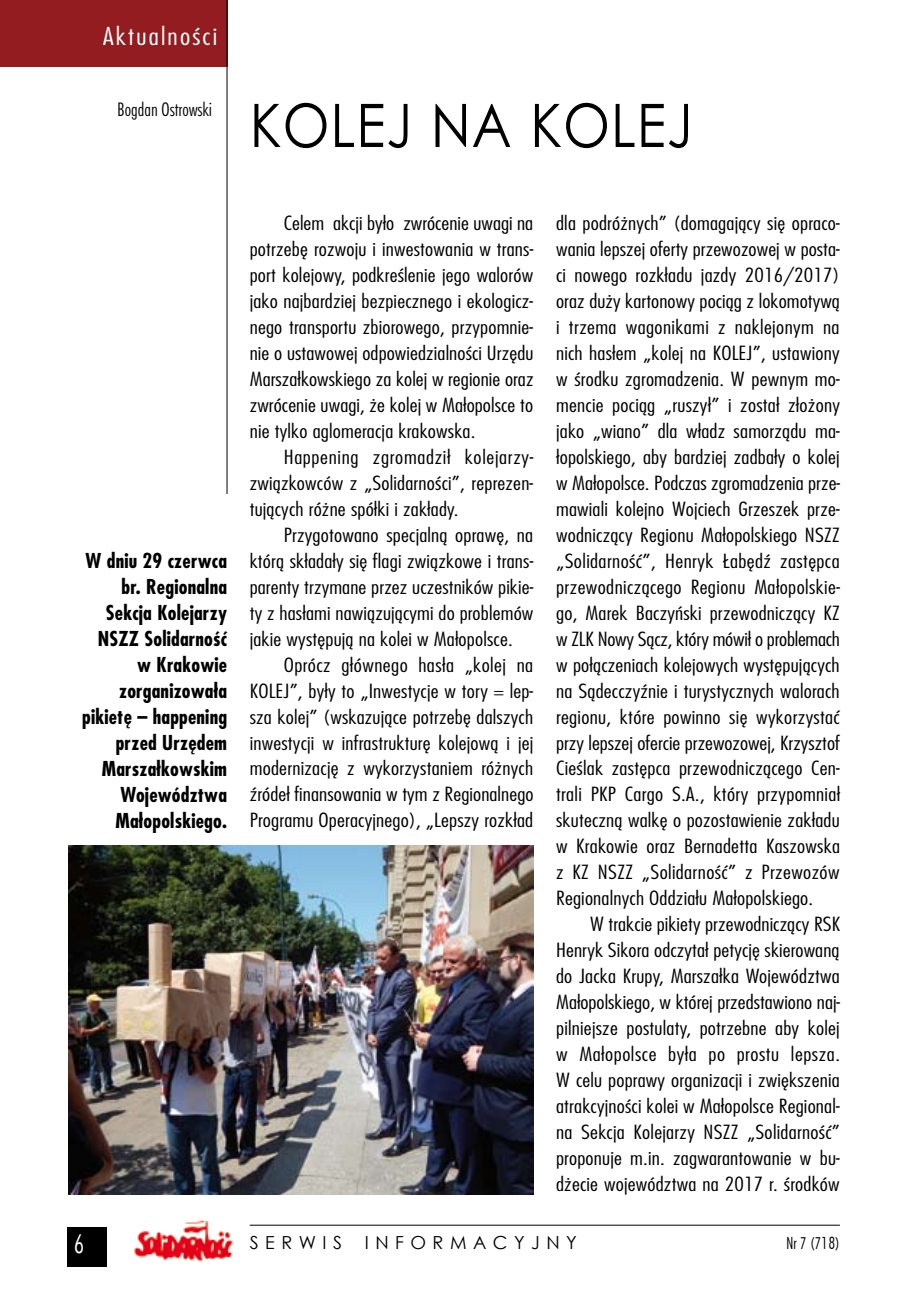
<style>
.page{position:relative;width:908px;height:1304px;background:#fff}
.page>*{position:absolute;margin:0;border:0;box-sizing:border-box;transform-origin:0 0}
.t1{font:60px "Century Gothic";letter-spacing:.015em;color:#000;scale:.9 1}
.t2{font:28px "Futura Condensed Light Pl";color:#fff}
.t3{font:300 24px "Fujiyama";letter-spacing:.075em;color:#fff;scale:1.2 1}
.t4{font:700 20px/26px "Fujiyama";letter-spacing:.01em;color:#000;text-align:right}
.t5{font:300 19px/26px "Fujiyama";letter-spacing:.01em;color:#000;text-align:justify;scale:1.2 1}
.t6{font:18px "Century Gothic";letter-spacing:.36em;color:#000}
.t7{font:18px "Futura Lt Cn PL";color:#000}
.t8{font:18px "Futura Condensed Light Pl";color:#000}
</style>
<div class="page">
<hr style="left:250px;top:1225px;width:589px;height:1px;background:#000">
<div style="left:67px;top:1227px;width:40px;height:40px;background:#000"></div>
<img style="left:134px;top:1220px;width:99px;height:42px">
<div style="left:0;top:0;width:227px;height:67px;background:#931c20"></div>
<hr style="left:226px;top:0;width:1px;height:494px;background:#000">
<img style="left:68px;top:845px;width:465px;height:349px">
<p class="t3" style="left:103px;top:20px;width:96px">Aktualności</p>
<p class="t7" style="left:117px;top:98px;width:96px">Bogdan Ostrowski</p>
<h1 class="t1" style="left:250px;top:83px;width:457px">KOLEJ NA KOLEJ</h1>
<p class="t4" style="left:82px;top:547px;width:146px">W dniu 29 czerwca br. Regionalna<br>Sekcja Kolejarzy<br>NSZZ Solidarność w Krakowie zorganizowała pikietę – happening przed Urzędem<br>Marszałkowskim<br>Województwa<br>Małopolskiego.</p>
<p class="t5" style="left:250px;top:209px;width:238px;text-indent:34px">Celem akcji było zwrócenie uwagi na potrzebę rozwoju i inwestowania w trans&shy;port kolejowy, podkreślenie jego walorów jako najbardziej bezpiecznego i ekologicz&shy;nego transportu zbiorowego, przypomnie&shy;nie o ustawowej odpowiedzialności Urzędu Marszałkowskiego za kolej w regionie oraz zwrócenie uwagi, że kolej w Małopolsce to nie tylko aglomeracja krakowska.</p>
<p class="t5" style="left:250px;top:443px;width:238px;text-indent:34px">Happening zgromadził kolejarzy&shy;związkowców z „Solidarności”, reprezen&shy;tujących różne spółki i zakłady.</p>
<p class="t5" style="left:250px;top:521px;width:238px;text-indent:34px">Przygotowano specjalną oprawę, na którą składały się flagi związkowe i trans&shy;parenty trzymane przez uczestników pikie&shy;ty z hasłami nawiązującymi do problemów jakie występują na kolei w Małopolsce.</p>
<p class="t5" style="left:250px;top:651px;width:238px;text-indent:34px">Oprócz głównego hasła „kolej na KOLEJ”, były to „Inwestycje w tory = lep&shy;sza kolej” (wskazujące potrzebę dalszych inwestycji w infrastrukturę kolejową i jej modernizację z wykorzystaniem różnych źródeł finansowania w tym z Regionalnego Programu Operacyjnego), „Lepszy rozkład</p>
<p class="t5" style="left:556px;top:209px;width:238px">dla podróżnych” (domagający się opraco&shy;wania lepszej oferty przewozowej w posta&shy;ci nowego rozkładu jazdy 2016/2017) oraz duży kartonowy pociąg z lokomotywą i trzema wagonikami z naklejonym na nich hasłem „kolej na KOLEJ”, ustawiony w środku zgromadzenia. W pewnym mo&shy;mencie pociąg „ruszył” i został złożony jako „wiano” dla władz samorządu ma&shy;łopolskiego, aby bardziej zadbały o kolej w Małopolsce. Podczas zgromadzenia prze&shy;mawiali kolejno Wojciech Grzeszek prze&shy;wodniczący Regionu Małopolskiego NSZZ „Solidarność”, Henryk Łabędź zastępca przewodniczącego Regionu Małopolskie&shy;go, Marek Baczyński przewodniczący KZ w ZLK Nowy Sącz, który mówił o problemach w połączeniach kolejowych występujących na Sądecczyźnie i turystycznych walorach regionu, które powinno się wykorzystać przy lepszej ofercie przewozowej, Krzysztof Cieślak zastępca przewodniczącego Cen&shy;trali PKP Cargo S.A., który przypomniał skuteczną walkę o pozostawienie zakładu w Krakowie oraz Bernadetta Kaszowska z KZ NSZZ „Solidarność” z Przewozów Regionalnych Oddziału Małopolskiego.</p>
<p class="t5" style="left:556px;top:911px;width:238px;text-indent:34px">W trakcie pikiety przewodniczący RSK Henryk Sikora odczytał petycję skierowaną do Jacka Krupy, Marszałka Województwa Małopolskiego, w której przedstawiono naj&shy;pilniejsze postulaty, potrzebne aby kolej w Małopolsce była po prostu lepsza.<br>W celu poprawy organizacji i zwiększenia atrakcyjności kolei w Małopolsce Regional&shy;na Sekcja Kolejarzy NSZZ „Solidarność” proponuje m.in. zagwarantowanie w bu&shy;dżecie województwa na 2017 r. środków</p>
<h2 class="t2" style="left:74px;top:1229px;width:12px">6</h2>
<p class="t6" style="left:250px;top:1230px;width:94px">SERWIS</p>
<p class="t6" style="left:364px;top:1230px;width:213px">INFORMACYJNY</p>
<p class="t8" style="left:786px;top:1233px;width:55px">Nr 7 (718)</p>
</div>
